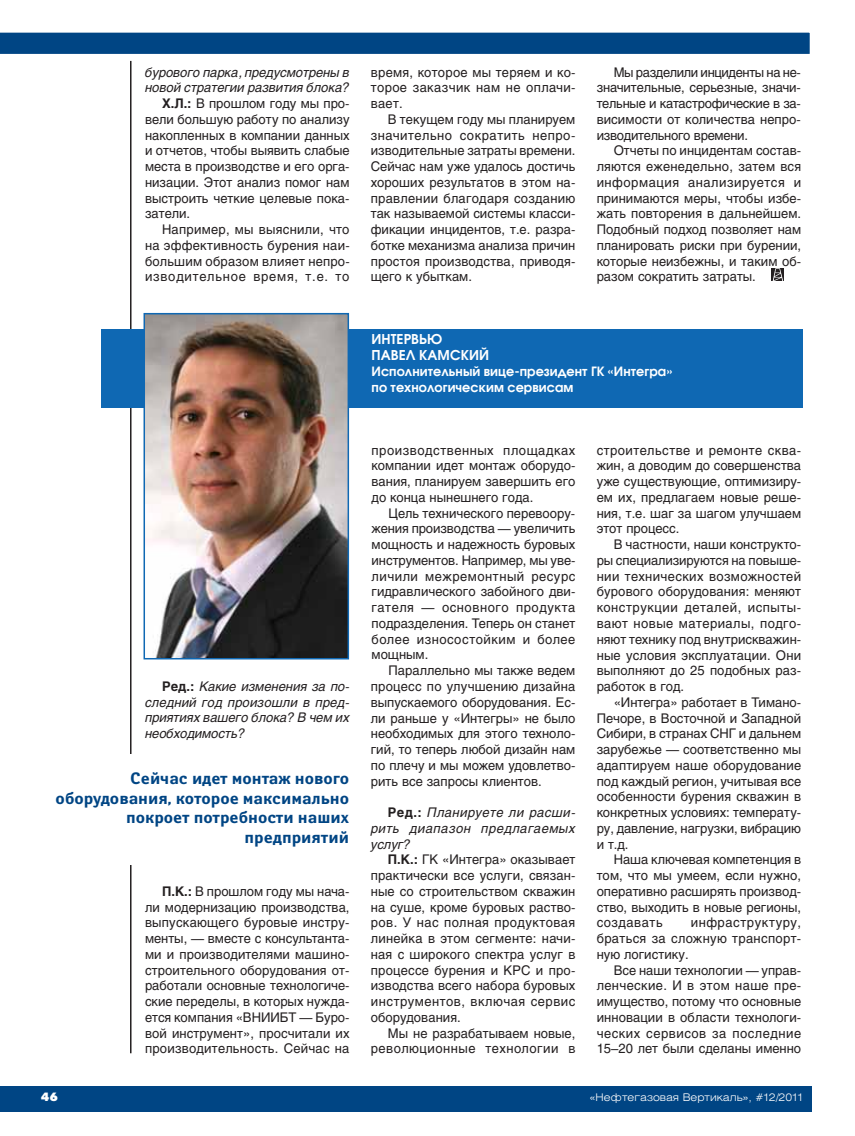
<style>
.page{position:relative;width:855px;height:1136px;background:#fff}
.page>*{position:absolute;margin:0;border:0;box-sizing:border-box;transform-origin:0 0}
.t1{font:700 16.5px/19.8px "Yanus C";color:#004584;text-align:right}
.t2{font:600 13.5px/15.8px "Avant Garde Gothic C";letter-spacing:.005em;color:#fff}
.t3{font:13.2px/15.8px "Helios";color:#231f20;text-align:justify}
.t4{font:italic 13.2px/15.8px "Helios";color:#231f20;text-align:justify}
.t5{font:13.2px "Helios";letter-spacing:.02em;color:#231f20}
.t6{font:13.2px "Helios";letter-spacing:.06em;color:#231f20}
.t7{font:600 12.75px/15.8px "Avant Garde Gothic C";letter-spacing:.005em;color:#fff}
.t8{font:12px "Futura Futuris XC";color:#fff}
.t9{font:300 10.5px "Helios Ext";color:#fff}
.s1{font-weight:700}
.s2{font-weight:700;font-style:normal}
</style>
<div class="page">
<div style="left:0;top:1086px;width:811px;height:25px;background:#004584"></div>
<svg style="left:0;top:32px;width:810px;height:22px;background:#084b88"></svg>
<hr style="left:130px;top:61px;width:1px;height:992px;background:#231f20">
<div style="left:101px;top:329px;width:702px;height:78px;background:#0f68b3"></div>
<img style="left:146px;top:316px;width:200px;height:340px">
<div style="left:143px;top:313px;width:206px;height:346px;border:2px solid #0f68b3"></div>
<div style="left:37px;top:754px;width:312px;height:110px;background:#fff"></div>
<div style="left:772px;top:268px;width:12px;height:13px;background:#231f20"></div>
<svg style="left:773px;top:268px;width:10px;height:13px"></svg>
<p class="t4" style="left:145px;top:65px;width:206px">бурового парка, предусмотрены в</p>
<p class="t4" style="left:145px;top:81px;width:206px">новой стратегии развития блока?</p>
<p class="t3" style="left:162px;top:97px;width:189px"><span class="s1">Х.Л.:</span> В прошлом году мы про-</p>
<p class="t3" style="left:145px;top:113px;width:206px">вели большую работу по анализу</p>
<p class="t3" style="left:145px;top:128px;width:206px">накопленных в компании данных</p>
<p class="t3" style="left:145px;top:144px;width:206px">и отчетов, чтобы выявить слабые</p>
<p class="t3" style="left:145px;top:160px;width:206px">места в производстве и его орга-</p>
<p class="t3" style="left:145px;top:176px;width:206px">низации. Этот анализ помог нам</p>
<p class="t3" style="left:145px;top:191px;width:206px">выстроить четкие целевые пока-</p>
<p class="t3" style="left:145px;top:207px;width:47px">затели.</p>
<p class="t5" style="left:162px;top:225px;width:189px">Например, мы выяснили, что</p>
<p class="t5" style="left:145px;top:240px;width:206px">на эффективность бурения наи-</p>
<p class="t3" style="left:145px;top:254px;width:206px">большим образом влияет непро-</p>
<p class="t6" style="left:145px;top:272px;width:206px">изводительное время, т.е. то</p>
<p class="t3" style="left:371px;top:65px;width:206px">время, которое мы теряем и ко&shy;торое заказчик нам не оплачи&shy;вает.</p>
<p class="t3" style="left:371px;top:113px;width:206px;text-indent:17px">В текущем году мы планируем значительно сократить непро&shy;изводительные затраты времени.<br>Сейчас нам уже удалось достичь хороших результатов в этом на&shy;правлении благодаря созданию так называемой системы класси&shy;фикации инцидентов, т.е. разра&shy;ботке механизма анализа причин простоя производства, приводя&shy;щего к убыткам.</p>
<p class="t3" style="left:597px;top:65px;width:206px;text-indent:17px">Мы разделили инциденты на не&shy;значительные, серьезные, значи&shy;тельные и катастрофические в за&shy;висимости от количества непро&shy;изводительного времени.</p>
<p class="t3" style="left:597px;top:144px;width:206px;text-indent:17px">Отчеты по инцидентам состав&shy;ляются еженедельно, затем вся информация анализируется и принимаются меры, чтобы избе&shy;жать повторения в дальнейшем.<br>Подобный подход позволяет нам планировать риски при бурении, которые неизбежны, и таким об&shy;разом сократить затраты.</p>
<p class="t2" style="left:372px;top:333px;width:119px">ИНТЕРВЬЮ<br>ПАВЕЛ КАМСКИЙ</p>
<p class="t7" style="left:372px;top:365px;width:302px">Исполнительный вице-президент ГК «Интегра» по технологическим сервисам</p>
<p class="t4" style="left:145px;top:680px;width:206px;text-indent:17px"><span class="s2">Ред.:</span> Какие изменения за по&shy;следний год произошли в пред&shy;приятиях вашего блока? В чем их необходимость?</p>
<p class="t1" style="left:56px;top:769px;width:295px">Сейчас идет монтаж нового оборудования, которое максимально покроет потребности наших предприятий</p>
<p class="t8" style="left:41px;top:1092px;width:18px">46</p>
<p class="t3" style="left:145px;top:884px;width:206px;text-indent:17px"><span class="s1">П.К.:</span> В прошлом году мы нача&shy;ли модернизацию производства, выпускающего буровые инстру&shy;менты, — вместе с консультанта&shy;ми и производителями машино&shy;строительного оборудования от&shy;работали основные технологиче&shy;ские переделы, в которых нужда&shy;ется компания «ВНИИБТ — Буро&shy;вой инструмент», просчитали их производительность. Сейчас на</p>
<p class="t3" style="left:372px;top:443px;width:205px">производственных площадках компании идет монтаж оборудо&shy;вания, планируем завершить его до конца нынешнего года.</p>
<p class="t3" style="left:372px;top:506px;width:205px;text-indent:17px">Цель технического перевоору&shy;жения производства — увеличить мощность и надежность буровых инструментов. Например, мы уве&shy;личили межремонтный ресурс гидравлического забойного дви&shy;гателя — основного продукта подразделения. Теперь он станет более износостойким и более мощным.</p>
<p class="t3" style="left:371px;top:664px;width:206px;text-indent:18px">Параллельно мы также ведем процесс по улучшению дизайна выпускаемого оборудования. Ес&shy;ли раньше у «Интегры» не было необходимых для этого техноло&shy;гий, то теперь любой дизайн нам по плечу и мы можем удовлетво&shy;рить все запросы клиентов.</p>
<p class="t4" style="left:371px;top:806px;width:206px;text-indent:17px"><span class="s2">Ред.:</span> Планируете ли расши&shy;рить диапазон предлагаемых услуг?</p>
<p class="t3" style="left:371px;top:853px;width:206px;text-indent:17px"><span class="s1">П.К.:</span> ГК «Интегра» оказывает практически все услуги, связан&shy;ные со строительством скважин на суше, кроме буровых раство&shy;ров. У нас полная продуктовая линейка в этом сегменте: начи&shy;ная с широкого спектра услуг в процессе бурения и КРС и про&shy;изводства всего набора буровых инструментов, включая сервис оборудования.</p>
<p class="t3" style="left:371px;top:1026px;width:206px;text-align:right">Мы не разрабатываем новые, революционные технологии в</p>
<p class="t3" style="left:597px;top:443px;width:206px">строительстве и ремонте сква&shy;жин, а доводим до совершенства уже существующие, оптимизиру&shy;ем их, предлагаем новые реше&shy;ния, т.е. шаг за шагом улучшаем этот процесс.</p>
<p class="t3" style="left:597px;top:538px;width:206px;text-indent:17px">В частности, наши конструкто&shy;ры специализируются на повыше&shy;нии технических возможностей бурового оборудования: меняют конструкции деталей, испыты&shy;вают новые материалы, подго&shy;няют технику под внутрискважин&shy;ные условия эксплуатации. Они выполняют до 25 подобных раз&shy;работок в год.</p>
<p class="t3" style="left:597px;top:695px;width:206px;text-indent:17px">«Интегра» работает в Тимано-Печоре, в Восточной и Западной Сибири, в странах СНГ и дальнем зарубежье — соответственно мы адаптируем наше оборудование под каждый регион, учитывая все особенности бурения скважин в конкретных условиях: температу&shy;ру, давление, нагрузки, вибрацию и т.д.</p>
<p class="t3" style="left:597px;top:853px;width:206px;text-indent:17px">Наша ключевая компетенция в том, что мы умеем, если нужно, оперативно расширять производ&shy;ство, выходить в новые регионы, создавать</p>
<p class="t3" style="left:597px;top:916px;width:206px;text-indent:94px">инфраструктуру, браться за сложную транспорт&shy;ную логистику.</p>
<p class="t3" style="left:597px;top:963px;width:206px;text-indent:17px">Все наши технологии — управ&shy;ленческие. И в этом наше пре&shy;имущество, потому что основные инновации в области технологи&shy;ческих сервисов за последние 15–20 лет были сделаны именно</p>
<p class="t9" style="left:590px;top:1094px;width:214px">«Нефтегазовая Вертикаль», #12/2011</p>
</div>
